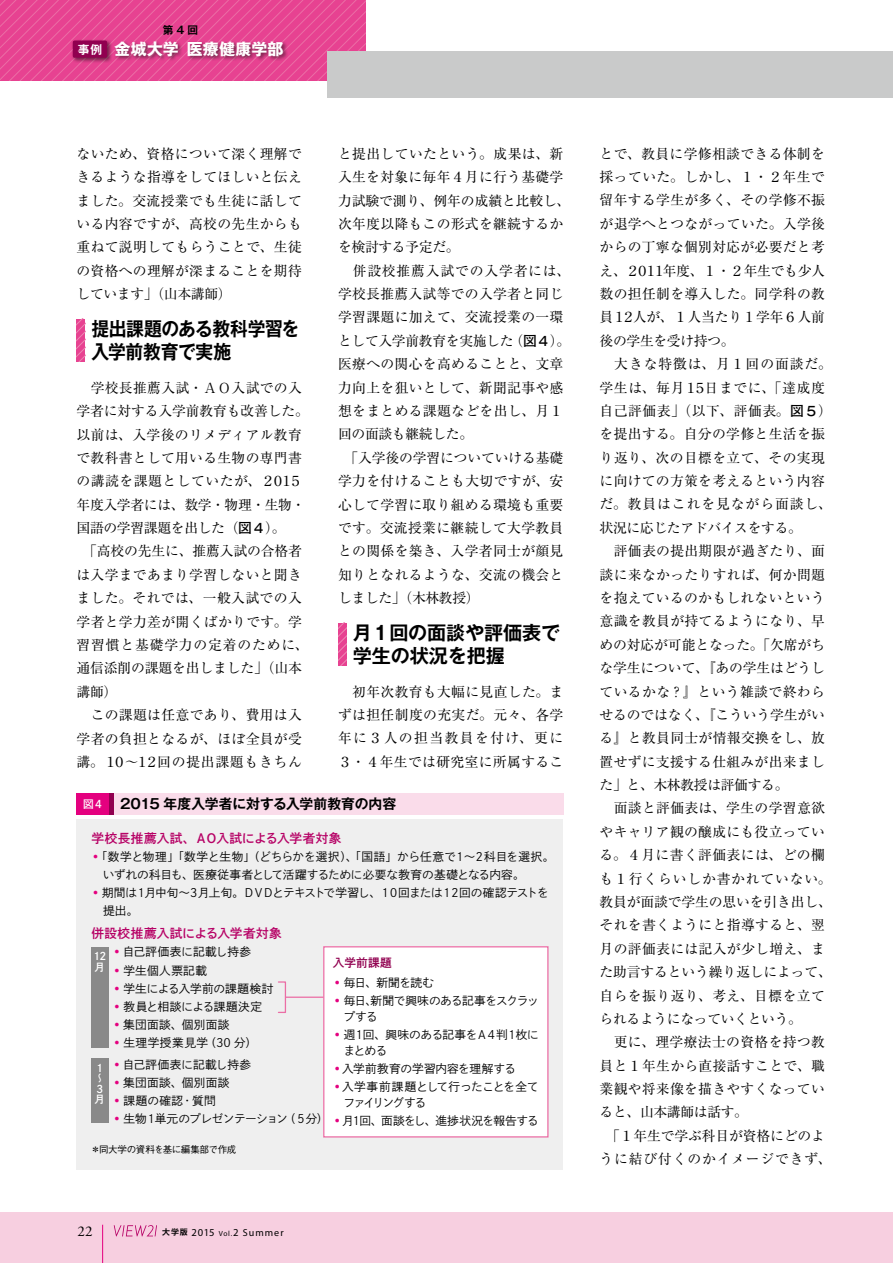
<style>
.page{position:relative;width:893px;height:1263px;background:#fff}
.page>*{position:absolute;margin:0;border:0;box-sizing:border-box;transform-origin:0 0}
.t1{font:700 19.2px/23.4px "Gothic MB101 Pro De";letter-spacing:-.01em;color:#000;scale:.93 1}
.t2{font:700 19.2px/23.4px "Gothic MB101 Pro De";letter-spacing:-.01em;color:#000}
.t3{font:700 15.9px "Gothic MB101 Pro";letter-spacing:.02em;color:#fff}
.t4{font:14.85px "Adobe Garamond Pro";color:#000}
.t5{font:13.8px/23.4px "Ryumin Pro";letter-spacing:.025em;color:#000}
.t6{font:700 13.8px "Gothic MB101 Pro De";letter-spacing:-.005em;color:#000}
.t7{font:12.75px "Shuei Go Kin Std B";letter-spacing:.015em;color:#b60065}
.t8{font:11.7px/18px "Shuei Go Kin Std L";letter-spacing:-.01em;color:#000}
.t9{font:11.7px/18px "Shuei Go Kin Std L";letter-spacing:-.1em;color:#000}
.t10{font:11.7px/15.9px "Shuei Go Kin Std L";letter-spacing:-.04em;color:#000}
.t11{font:11.7px "Shuei Go Kin Std L";letter-spacing:.025em;color:#000}
.t12{font:11.7px/15.9px "Shuei Go Kin Std L";letter-spacing:-.05em;color:#000}
.t13{font:11.7px "Shuei Go Kin Std L";letter-spacing:.01em;color:#000}
.t14{font:11.7px/15.9px "Shuei Go Kin Std L";letter-spacing:-.075em;color:#000}
.t15{font:11.7px "Shuei Go Kin Std L";letter-spacing:-.055em;color:#000}
.t16{font:11.7px "Shuei Go Kin Std L";letter-spacing:.035em;color:#000}
.t17{font:11.7px "Shuei Go Kin Std B";letter-spacing:.02em;color:#910050}
.t18{font:10.65px/10.5px "Shuei Go Kin Std B";color:#fff}
.t19{font:700 10.65px "Gothic MB101 Pro De";color:#000}
.t20{font:10.05px "Myriad Pro";letter-spacing:.1em;color:#000}
.t21{font:500 9.6px "Gothic BBB Pro";letter-spacing:-.04em;color:#000}
.s1{font-family:"Gothic MB101 Pro De";font-size:11.7px}
.s2{font-family:"Futo Go B101 Pro";font-weight:700}
.s3{font-family:"Shuei Go Kin Std B";font-weight:400;font-size:10.65px;color:#fff}
.s4{color:#e4007f}
.s5{font-family:"Gothic MB101 Pro De";font-weight:700;font-size:7.95px}
.s6{font-size:10.65px}
.s7{font-size:7.5px}
</style>
<div class="page">
<div style="left:0;top:1212px;width:893px;height:51px;background:#f7cfe0"></div>
<svg style="left:114px;top:1225px;width:43px;height:11px"></svg>
<hr style="left:102px;top:1225px;width:1px;height:38px;background:#e4007f">
<div style="left:77px;top:793px;width:34px;height:21px;background:#e4007f"></div>
<div style="left:114px;top:793px;width:449px;height:21px;background:#fadcea"></div>
<div style="left:109px;top:793px;width:5px;height:21px;background:#910050"></div>
<div style="left:77px;top:819px;width:486px;height:350px;background:#efefef"></div>
<div style="left:91px;top:947px;width:17px;height:101px;background:#898989"></div>
<div style="left:91px;top:1058px;width:17px;height:65px;background:#898989"></div>
<div style="left:324px;top:947px;width:224px;height:190px;background:#fff"></div>
<div style="left:323px;top:946px;width:226px;height:191px;border:1px solid #eb6ea5"></div>
<div style="left:278px;top:981px;width:8px;height:32px;border:1px solid #eb6ea5"></div>
<hr style="left:286px;top:996px;width:37px;height:2px;background:#eb6ea5">
<svg style="left:0;top:0;width:366px;height:81px;background:#e74793"></svg>
<div style="left:113px;top:40px;width:175px;height:22px;background:#000;opacity:.5"></div>
<div style="left:71px;top:39px;width:42px;height:24px;background:#000;opacity:.5"></div>
<div style="left:73px;top:41px;width:34px;height:17px;background:#910050;border-radius:2px"></div>
<div style="left:327px;top:51px;width:566px;height:47px;background:#c9caca"></div>
<svg style="left:77px;top:319px;width:8px;height:42px"></svg>
<svg style="left:338px;top:623px;width:9px;height:42px"></svg>
<p class="t19" style="left:163px;top:21px;width:37px">第４回</p>
<p class="t3" style="left:78px;top:36px;width:207px"><span class="s1">事例</span> 金城大学医療健康学部</p>
<p class="t5" style="left:77px;top:141px;width:227px;text-align:justify">ないため、資格について深く理解できるような指導をしてほしいと伝えました。交流授業でも生徒に話している内容ですが、高校の先生からも重ねて説明してもらうことで、生徒の資格への理解が深まることを期待しています」（山本講師）</p>
<h1 class="t1" style="left:91px;top:314px;width:225px">提出課題のある教科学習を入学前教育で実施</h1>
<p class="t5" style="left:77px;top:375px;width:234px">　学校長推薦入試・ＡＯ入試での入学者に対する入学前教育も改善した。以前は、入学後のリメディアル教育で教科書として用いる生物の専門書の講読を課題としていたが、２０１５年度入学者には、数学・物理・生物・国語の学習課題を出した（<span class="s2">図４</span>）。<br>　「高校の先生に、推薦入試の合格者は入学まであまり学習しないと聞きました。それでは、一般入試での入学者と学力差が開くばかりです。学習習慣と基礎学力の定着のために、通信添削の課題を出しました」（山本講師）<br>　この課題は任意であり、費用は入学者の負担となるが、ほぼ全員が受講。１０〜１２回の提出課題もきちん</p>
<p class="t5" style="left:338px;top:141px;width:234px">と提出していたという。成果は、新入生を対象に毎年４月に行う基礎学力試験で測り、例年の成績と比較し、次年度以降もこの形式を継続するかを検討する予定だ。<br>　併設校推薦入試での入学者には、学校長推薦入試等での入学者と同じ学習課題に加えて、交流授業の一環として入学前教育を実施した（<span class="s2">図４</span>）。医療への関心を高めることと、文章力向上を狙いとして、新聞記事や感想をまとめる課題などを出し、月１回の面談も継続した。<br>　「入学後の学習についていける基礎学力を付けることも大切ですが、安心して学習に取り組める環境も重要です。交流授業に継続して大学教員との関係を築き、入学者同士が顔見知りとなれるような、交流の機会としました」（木林教授）</p>
<h1 class="t2" style="left:353px;top:618px;width:209px">月１回の面談や評価表で学生の状況を把握</h1>
<p class="t5" style="left:338px;top:679px;width:227px;text-align:justify">　初年次教育も大幅に見直した。まずは担任制度の充実だ。元々、各学年に３人の担当教員を付け、更に３・４年生では研究室に所属するこ</p>
<p class="t6" style="left:83px;top:792px;width:315px"><span class="s3">図４</span> 2015 年度入学者に対する入学前教育の内容</p>
<p class="t7" style="left:91px;top:829px;width:252px">学校長推薦入試、ＡＯ入試による入学者対象</p>
<p class="t8" style="left:103px;top:847px;width:453px;text-indent:-12px"><span class="s4">•</span>「数学と物理」「数学と生物」（どちらかを選択）、「国語」から任意で１〜２科目を選択。いずれの科目も、医療従事者として活躍するために必要な教育の基礎となる内容。</p>
<p class="t9" style="left:103px;top:883px;width:447px;text-indent:-12px"><span class="s4">•</span> 期間は１月中旬〜３月上旬。ＤＶＤとテキストで学習し、１０回または１２回の確認テストを提出。</p>
<p class="t7" style="left:91px;top:924px;width:192px">併設校推薦入試による入学者対象</p>
<p class="t13" style="left:112px;top:944px;width:140px"><span class="s4">•</span>自己評価表に記載し持参</p>
<p class="t11" style="left:112px;top:962px;width:96px"><span class="s4">•</span> 学生個人票記載</p>
<p class="t8" style="left:112px;top:979px;width:163px"><span class="s4">•</span> 学生による入学前の課題検討</p>
<p class="t8" style="left:112px;top:997px;width:151px"><span class="s4">•</span> 教員と相談による課題決定</p>
<p class="t11" style="left:112px;top:1016px;width:118px"><span class="s4">•</span>集団面談、個別面談</p>
<p class="t16" style="left:112px;top:1034px;width:146px"><span class="s4">•</span> 生理学授業見学（30 分）</p>
<p class="t13" style="left:112px;top:1057px;width:140px"><span class="s4">•</span>自己評価表に記載し持参</p>
<p class="t11" style="left:112px;top:1075px;width:118px"><span class="s4">•</span>集団面談、個別面談</p>
<p class="t8" style="left:112px;top:1092px;width:105px"><span class="s4">•</span> 課題の確認・質問</p>
<p class="t15" style="left:112px;top:1111px;width:218px"><span class="s4">•</span> 生物１単元のプレゼンテーション（５分）</p>
<p class="t18" style="left:94px;top:951px;width:14px">12月</p>
<p class="t17" style="left:333px;top:954px;width:61px">入学前課題</p>
<p class="t8" style="left:333px;top:974px;width:103px"><span class="s4">•</span> 毎日、新聞を読む</p>
<p class="t10" style="left:343px;top:993px;width:197px;text-indent:-11px"><span class="s4">•</span> 毎日、新聞で興味のある記事をスクラップする</p>
<p class="t14" style="left:343px;top:1027px;width:197px;text-indent:-11px"><span class="s4">•</span> 週１回、興味のある記事をＡ４判１枚にまとめる</p>
<p class="t8" style="left:333px;top:1060px;width:185px"><span class="s4">•</span>入学前教育の学習内容を理解する</p>
<p class="t12" style="left:343px;top:1079px;width:197px;text-indent:-11px"><span class="s4">•</span>入学事前課題として行ったことを全てファイリングする　</p>
<p class="t10" style="left:333px;top:1113px;width:207px"><span class="s4">•</span>月１回、面談をし、進捗状況を報告する</p>
<p class="t18" style="left:95px;top:1062px;width:10px">１〜<br>３月</p>
<p class="t21" style="left:91px;top:1142px;width:147px">＊同大学の資料を基に編集部で作成</p>
<p class="t4" style="left:78px;top:1222px;width:16px">22</p>
<p class="t20" style="left:162px;top:1226px;width:123px"><span class="s5">大学版</span> <span class="s6">2015</span> <span class="s7">Vol.</span><span class="s6">2</span> Summer</p>
<p class="t5" style="left:600px;top:141px;width:234px">とで、教員に学修相談できる体制を採っていた。しかし、１・２年生で留年する学生が多く、その学修不振が退学へとつながっていた。入学後からの丁寧な個別対応が必要だと考え、２０１１年度、１・２年生でも少人数の担任制を導入した。同学科の教員１２人が、１人当たり１学年６人前後の学生を受け持つ。<br>　大きな特徴は、月１回の面談だ。学生は、毎月１５日までに、「達成度自己評価表」（以下、評価表。<span class="s2">図５</span>）を提出する。自分の学修と生活を振り返り、次の目標を立て、その実現に向けての方策を考えるという内容だ。教員はこれを見ながら面談し、状況に応じたアドバイスをする。<br>　評価表の提出期限が過ぎたり、面談に来なかったりすれば、何か問題を抱えているのかもしれないという意識を教員が持てるようになり、早めの対応が可能となった。「欠席がちな学生について、『あの学生はどうしているかな？』という雑談で終わらせるのではなく、『こういう学生がいる』と教員同士が情報交換をし、放置せずに支援する仕組みが出来ました」と、木林教授は評価する。<br>　面談と評価表は、学生の学習意欲やキャリア観の醸成にも役立っている。４月に書く評価表には、どの欄も１行くらいしか書かれていない。教員が面談で学生の思いを引き出し、それを書くようにと指導すると、翌月の評価表には記入が少し増え、また助言するという繰り返しによって、自らを振り返り、考え、目標を立てられるようになっていくという。<br>　更に、理学療法士の資格を持つ教員と１年生から直接話すことで、職業観や将来像を描きやすくなっていると、山本講師は話す。<br>　「１年生で学ぶ科目が資格にどのように結び付くのかイメージできず、</p>
</div>
